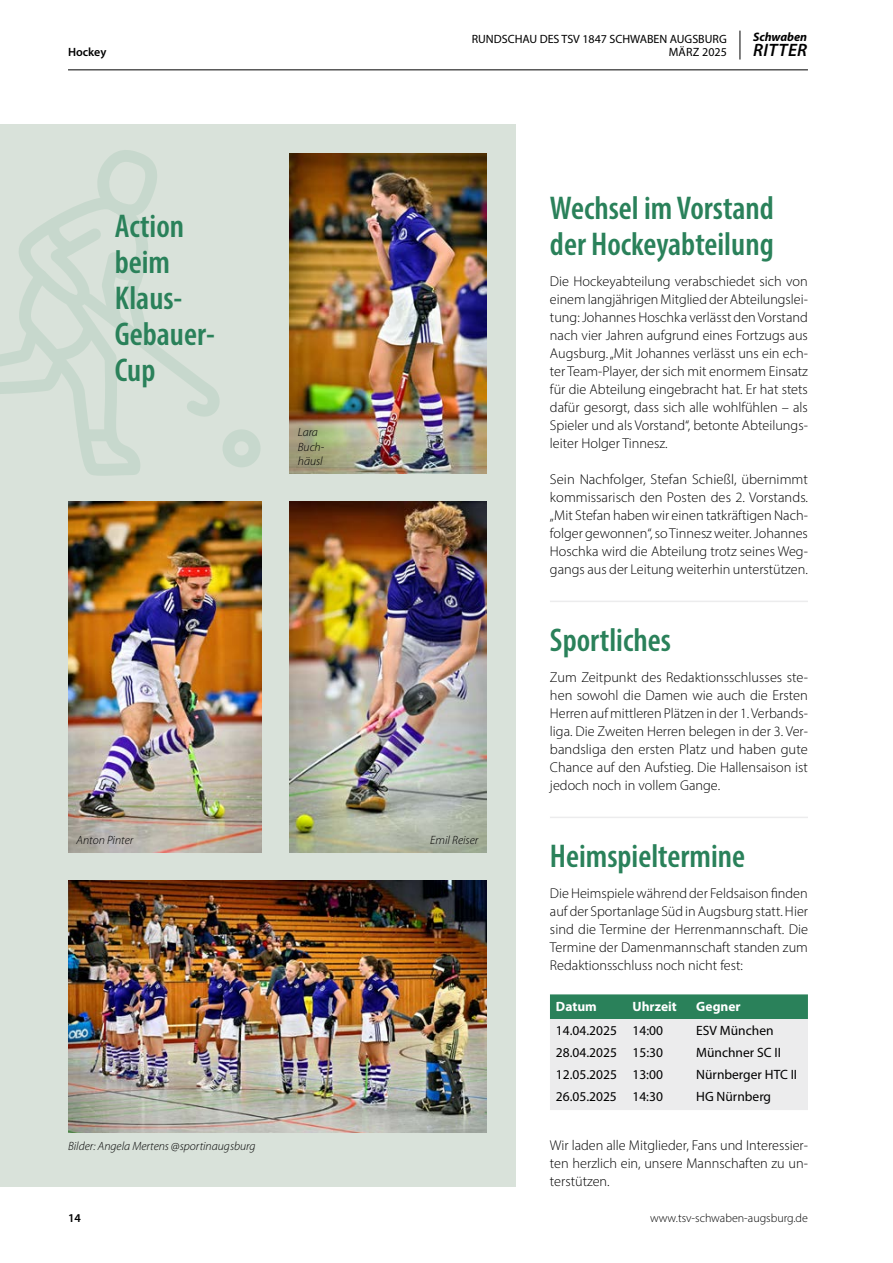
<style>
.page{position:relative;width:893px;height:1263px;background:#fff}
.page>*{position:absolute;margin:0;border:0;box-sizing:border-box;transform-origin:0 0}
.t1{font:600 condensed 33px/36px "Myriad Pro";color:#2a815a}
.t2{font:italic 600 18px "Myriad Pro";letter-spacing:.02em;color:#000}
.t3{font:300 14.25px/18px "Myriad Pro";color:#000;text-align:justify}
.t4{font:13.5px "Myriad Pro";color:#000}
.t5{font:700 13.5px "Myriad Pro";color:#fff}
.t6{font:italic 700 12.3px "Myriad Pro";color:#000}
.t7{font:italic 300 12px/14.2px "Myriad Pro";color:#000}
.t8{font:12px "Myriad Pro";color:#000}
.t9{font:300 12px "Myriad Pro";color:#000}
.t10{font:600 12px "Myriad Pro";color:#000}
</style>
<div class="page">
<hr style="left:68px;top:69px;width:740px;height:1px;background:#000">
<svg style="left:740px;top:31px;width:1px;height:29px"></svg>
<svg style="left:550px;top:994px;width:258px;height:116px;background:#c2d5cd"></svg>
<div style="left:0;top:124px;width:516px;height:1062px;background:#d9e2da"></div>
<img style="left:68px;top:501px;width:193px;height:351px">
<img style="left:289px;top:501px;width:198px;height:351px">
<img style="left:289px;top:153px;width:198px;height:320px">
<img style="left:68px;top:880px;width:419px;height:252px">
<hr style="left:550px;top:601px;width:258px;height:1px;background:#ececed">
<hr style="left:550px;top:817px;width:258px;height:1px;background:#ececed">
<div style="left:223px;top:429px;width:38px;height:38px;border:12px solid #2a815a;border-radius:50%"></div>
<svg style="left:76px;top:421px;width:64px;height:55px"></svg>
<svg style="left:0;top:150px;width:220px;height:271px"></svg>
<div style="left:84px;top:429px;width:27px;height:12px;background:#c7d8cd"></div>
<p class="t8" style="left:472px;top:31px;width:257px">RUNDSCHAU DES TSV 1847 SCHWABEN AUGSBURG</p>
<p class="t10" style="left:68px;top:45px;width:40px">Hockey</p>
<p class="t8" style="left:669px;top:45px;width:59px">MÄRZ 2025</p>
<p class="t6" style="left:753px;top:29px;width:56px">Schwaben</p>
<p class="t2" style="left:753px;top:39px;width:56px">RITTER</p>
<h1 class="t1" style="left:115px;top:207px;width:100px">Action beim<br>Klaus-<br>Gebauer-<br>Cup</h1>
<p class="t7" style="left:298px;top:425px;width:28px">Lara<br>Buch&shy;häusl</p>
<p class="t7" style="left:77px;top:832px;width:58px">Anton Pinter</p>
<p class="t7" style="left:430px;top:832px;width:50px">Emil Reiser</p>
<p class="t7" style="left:68px;top:1139px;width:189px">Bilder: Angela Mertens @sportinaugsburg</p>
<h1 class="t1" style="left:550px;top:189px;width:225px">Wechsel im Vorstand der Hockeyabteilung</h1>
<p class="t3" style="left:550px;top:272px;width:259px">Die Hockeyabteilung verabschiedet sich von einem langjährigen Mitglied der Abteilungslei&shy;tung: Johannes Hoschka verlässt den Vorstand nach vier Jahren aufgrund eines Fortzugs aus Augsburg. „Mit Johannes verlässt uns ein ech&shy;ter Team-Player, der sich mit enormem Einsatz für die Abteilung eingebracht hat. Er hat stets dafür gesorgt, dass sich alle wohlfühlen – als Spieler und als Vorstand“, betonte Abteilungs&shy;leiter Holger Tinnesz.</p>
<p class="t3" style="left:550px;top:470px;width:260px">Sein Nachfolger, Stefan Schießl, übernimmt kommissarisch den Posten des 2. Vorstands. „Mit Stefan haben wir einen tatkräftigen Nach&shy;folger gewonnen“, so Tinnesz weiter. Johannes Hoschka wird die Abteilung trotz seines Weg&shy;gangs aus der Leitung weiterhin unterstützen.</p>
<h1 class="t1" style="left:550px;top:621px;width:122px">Sportliches</h1>
<p class="t3" style="left:550px;top:668px;width:259px">Zum Zeitpunkt des Redaktionsschlusses ste&shy;hen sowohl die Damen wie auch die Ersten Herren auf mittleren Plätzen in der 1. Verbands&shy;liga. Die Zweiten Herren belegen in der 3. Ver&shy;bandsliga den ersten Platz und haben gute Chance auf den Aufstieg. Die Hallensaison ist jedoch noch in vollem Gange.</p>
<h1 class="t1" style="left:550px;top:837px;width:197px">Heimspieltermine</h1>
<p class="t3" style="left:550px;top:884px;width:260px">Die Heimspiele während der Feldsaison finden auf der Sportanlage Süd in Augsburg statt. Hier sind die Termine der Herrenmannschaft. Die Termine der Damenmannschaft standen zum Redaktionsschluss noch nicht fest:</p>
<p class="t5" style="left:556px;top:997px;width:42px">Datum</p>
<p class="t5" style="left:632px;top:997px;width:46px">Uhrzeit</p>
<p class="t5" style="left:696px;top:997px;width:46px">Gegner</p>
<p class="t4" style="left:556px;top:1022px;width:109px">14.04.2025 14:00</p>
<p class="t4" style="left:696px;top:1022px;width:79px">ESV München</p>
<p class="t4" style="left:556px;top:1044px;width:109px">28.04.2025 15:30</p>
<p class="t4" style="left:696px;top:1044px;width:86px">Münchner SC II</p>
<p class="t4" style="left:556px;top:1066px;width:109px">12.05.2025 13:00</p>
<p class="t4" style="left:696px;top:1066px;width:102px">Nürnberger HTC II</p>
<p class="t4" style="left:556px;top:1088px;width:109px">26.05.2025 14:30</p>
<p class="t4" style="left:696px;top:1088px;width:76px">HG Nürnberg</p>
<p class="t3" style="left:550px;top:1136px;width:259px">Wir laden alle Mitglieder, Fans und Interessier&shy;ten herzlich ein, unsere Mannschaften zu un&shy;terstützen.</p>
<p class="t10" style="left:68px;top:1211px;width:14px">14</p>
<p class="t9" style="left:650px;top:1211px;width:159px">www.tsv-schwaben-augsburg.de</p>
</div>
